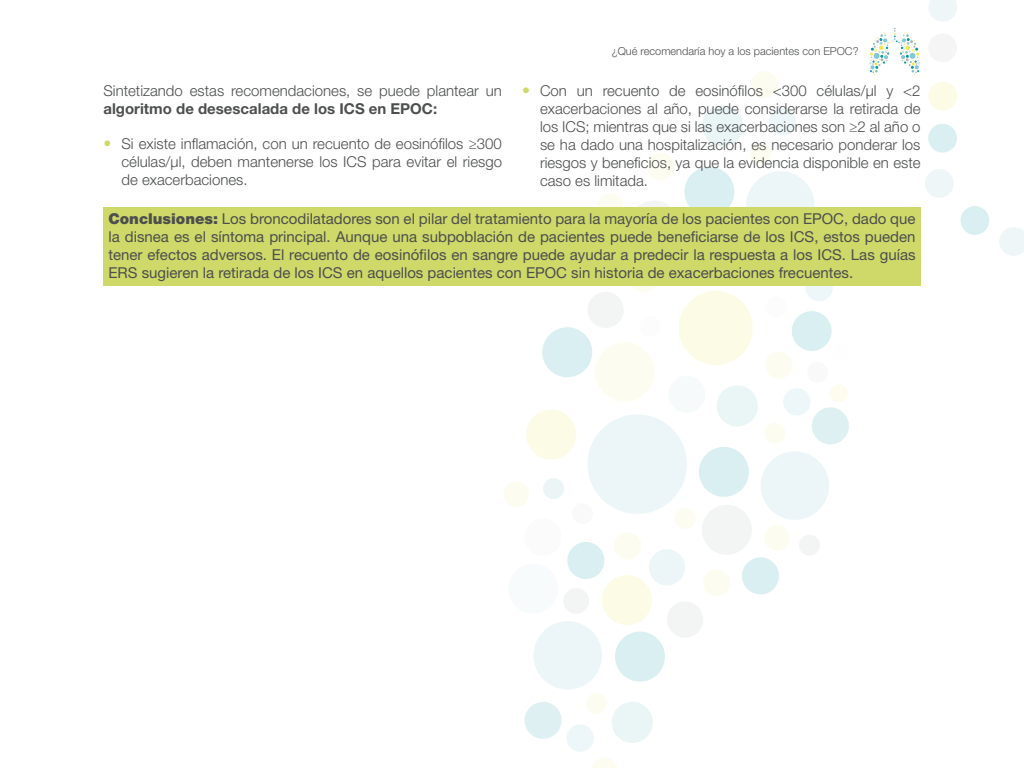
<style>
.page{position:relative;width:1024px;height:768px;background:#fff}
.page>*{position:absolute;margin:0;border:0;box-sizing:border-box;transform-origin:0 0}
.text{font:300 15px/18px "Helvetica Neue LT Std";color:#4d4e4e;text-align:justify}
.Conclusions{font:15px/18px "Helvetica Neue LT Std";color:#4d4e4e;text-align:justify}
.t1{font:300 11px "Helvetica Neue LT Std";color:#4d4e4e}
.s1{font-weight:700}
.s2{font-weight:500;font-size:16px;color:#ced969}
.s3{font-weight:900}
</style>
<div class="page">
<div style="left:533px;top:621px;width:69px;height:69px;background:#ecf6f8;border-radius:50%"></div>
<div style="left:526px;top:410px;width:50px;height:50px;background:#fcfbe5;border-radius:50%"></div>
<div style="left:586px;top:693px;width:21px;height:21px;background:#fdfcf1;border-radius:50%"></div>
<div style="left:543px;top:478px;width:21px;height:21px;background:#ebf5f6;border-radius:50%"></div>
<svg style="left:591px;top:758px;width:26px;height:10px"></svg>
<div style="left:612px;top:702px;width:41px;height:41px;background:#eaf5f6;border-radius:50%"></div>
<div style="left:566px;top:724px;width:28px;height:28px;background:#edf6f8;border-radius:50%"></div>
<div style="left:524px;top:702px;width:38px;height:37px;background:#dff0f2;border-radius:50%"></div>
<svg style="left:567px;top:542px;width:37px;height:37px"></svg>
<div style="left:615px;top:632px;width:50px;height:50px;background:#daeff1;border-radius:50%"></div>
<div style="left:542px;top:327px;width:50px;height:50px;background:#daeff1;border-radius:50%"></div>
<div style="left:563px;top:588px;width:26px;height:26px;background:#f3f4f4;border-radius:50%"></div>
<div style="left:503px;top:481px;width:27px;height:26px;background:#fdfcf1;border-radius:50%"></div>
<svg style="left:999px;top:227px;width:25px;height:29px"></svg>
<svg style="left:571px;top:0;width:418px;height:639px"></svg>
<div style="left:103px;top:207px;width:818px;height:79px;background:#ced969"></div>
<p class="t1" style="left:612px;top:45px;width:248px">¿Qué recomendaría hoy a los pacientes con EPOC?</p>
<p class="text" style="left:103px;top:81px;width:400px">Sintetizando estas recomendaciones, se puede plantear un <span class="s1">algoritmo de desescalada de los ICS en EPOC:</span></p>
<p class="text" style="left:121px;top:134px;width:382px;text-indent:-18px"><span class="s2">•</span> Si existe inflamación, con un recuento de eosinófilos ≥300 células/μl, deben mantenerse los ICS para evitar el riesgo de exacerbaciones.</p>
<p class="text" style="left:540px;top:81px;width:382px;text-indent:-18px"><span class="s2">•</span> Con un recuento de eosinófilos &lt;300 células/μl y &lt;2 exacerbaciones al año, puede considerarse la retirada de los ICS; mientras que si las exacerbaciones son ≥2 al año o se ha dado una hospitalización, es necesario ponderar los riesgos y beneficios, ya que la evidencia disponible en este caso es limitada.</p>
<p class="Conclusions" style="left:108px;top:209px;width:809px"><span class="s3">Conclusiones:</span> Los broncodilatadores son el pilar del tratamiento para la mayoría de los pacientes con EPOC, dado que la disnea es el síntoma principal. Aunque una subpoblación de pacientes puede beneficiarse de los ICS, estos pueden tener efectos adversos. El recuento de eosinófilos en sangre puede ayudar a predecir la respuesta a los ICS. Las guías ERS sugieren la retirada de los ICS en aquellos pacientes con EPOC sin historia de exacerbaciones frecuentes.</p>
</div>
